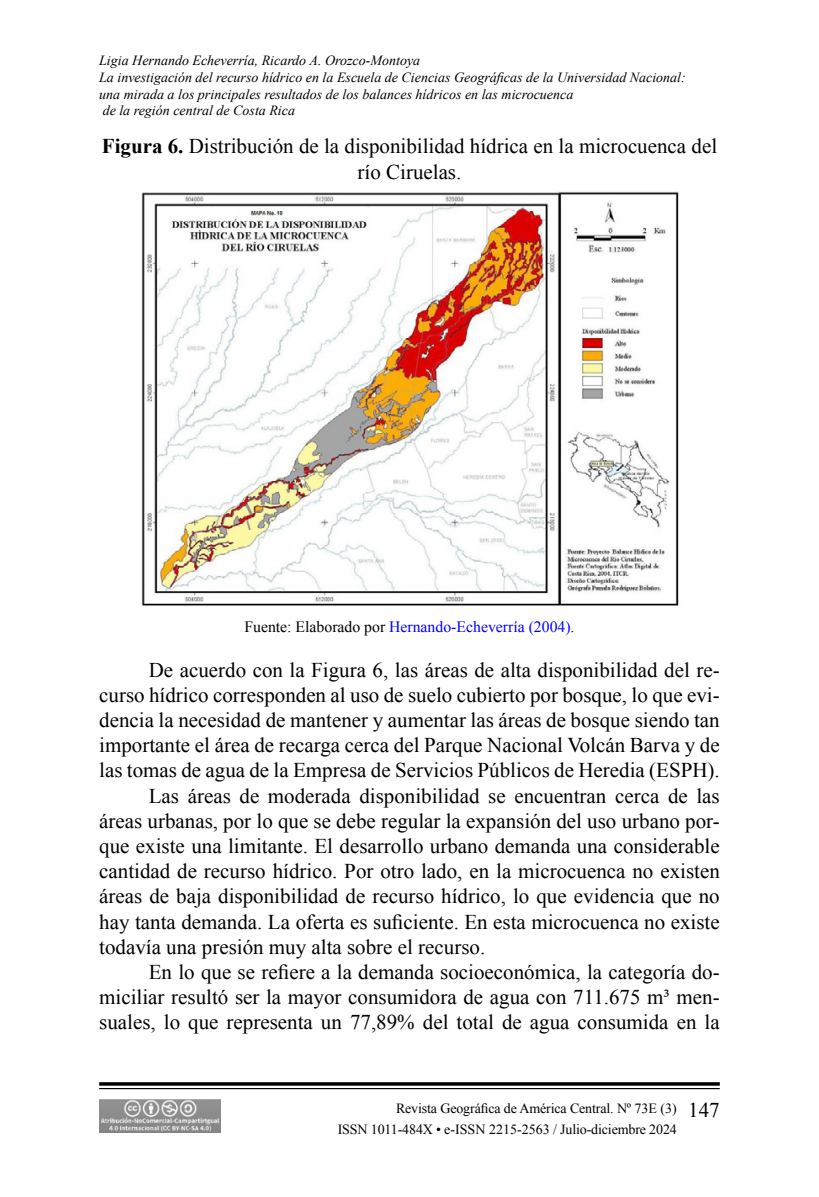
<style>
.page{position:relative;width:819px;height:1197px;background:#fff}
.page>*{position:absolute;margin:0;border:0;box-sizing:border-box;transform-origin:0 0}
.Texto_general{font:21px/25.2px "Times New Roman";color:#000;text-align:justify}
.Titulo_Cuad-Fig-Map-Tab{font:21px/25.2px "Times New Roman";color:#000;text-align:center}
.Fuente{font:15.75px "Times New Roman";color:#00f}
.t1{font:italic 14px/16.8px "Times New Roman";color:#000}
.t2{font:14px/21px "Times New Roman";letter-spacing:-.01em;color:#000}
.s1{font-weight:700}
.s2{color:#000}
.s3{font-size:21px}
</style>
<div class="page">
<svg style="left:99px;top:1082px;width:621px;height:4px;background:#1f1f1f"></svg>
<hr style="left:99px;top:1088px;width:621px;height:1px;background:#000">
<img style="left:99px;top:1099px;width:121px;height:34px">
<img style="left:141px;top:191px;width:538px;height:415px">
<p class="t1" style="left:99px;top:52px;width:588px">Ligia Hernando Echeverría, Ricardo A. Orozco-Montoya<br>La investigación del recurso hídrico en la Escuela de Ciencias Geográficas de la Universidad Nacional: una mirada a los principales resultados de los balances hídricos en las microcuenca<br>de la región central de Costa Rica</p>
<p class="Titulo_Cuad-Fig-Map-Tab" style="left:102px;top:134px;width:617px"><span class="s1">Figura 6.</span> Distribución de la disponibilidad hídrica en la microcuenca del río Ciruelas.</p>
<p class="Fuente" style="left:244px;top:616px;width:332px"><span class="s2">Fuente: Elaborado por</span> Hernando-Echeverría (2004)<span class="s2">.</span></p>
<p class="Texto_general" style="left:99px;top:657px;width:622px;text-indent:50px">De acuerdo con la Figura 6, las áreas de alta disponibilidad del re&shy;curso hídrico corresponden al uso de suelo cubierto por bosque, lo que evi&shy;dencia la necesidad de mantener y aumentar las áreas de bosque siendo tan importante el área de recarga cerca del Parque Nacional Volcán Barva y de las tomas de agua de la Empresa de Servicios Públicos de Heredia (ESPH).</p>
<p class="Texto_general" style="left:99px;top:783px;width:622px;text-indent:50px">Las áreas de moderada disponibilidad se encuentran cerca de las áreas urbanas, por lo que se debe regular la expansión del uso urbano por&shy;que existe una limitante. El desarrollo urbano demanda una considerable cantidad de recurso hídrico. Por otro lado, en la microcuenca no existen áreas de baja disponibilidad de recurso hídrico, lo que evidencia que no hay tanta demanda. La oferta es suficiente. En esta microcuenca no existe todavía una presión muy alta sobre el recurso.</p>
<p class="Texto_general" style="left:99px;top:959px;width:622px;text-indent:50px">En lo que se refiere a la demanda socioeconómica, la categoría do&shy;miciliar resultó ser la mayor consumidora de agua con 711.675 m³ men&shy;suales, lo que representa un 77,89% del total de agua consumida en la</p>
<p class="t2" style="left:338px;top:1097px;width:384px;text-indent:58px">Revista Geográfica de América Central. Nº 73E (3) <span class="s3">147<br></span>ISSN 1011-484X • e-ISSN 2215-2563 / Julio-diciembre 2024</p>
</div>
